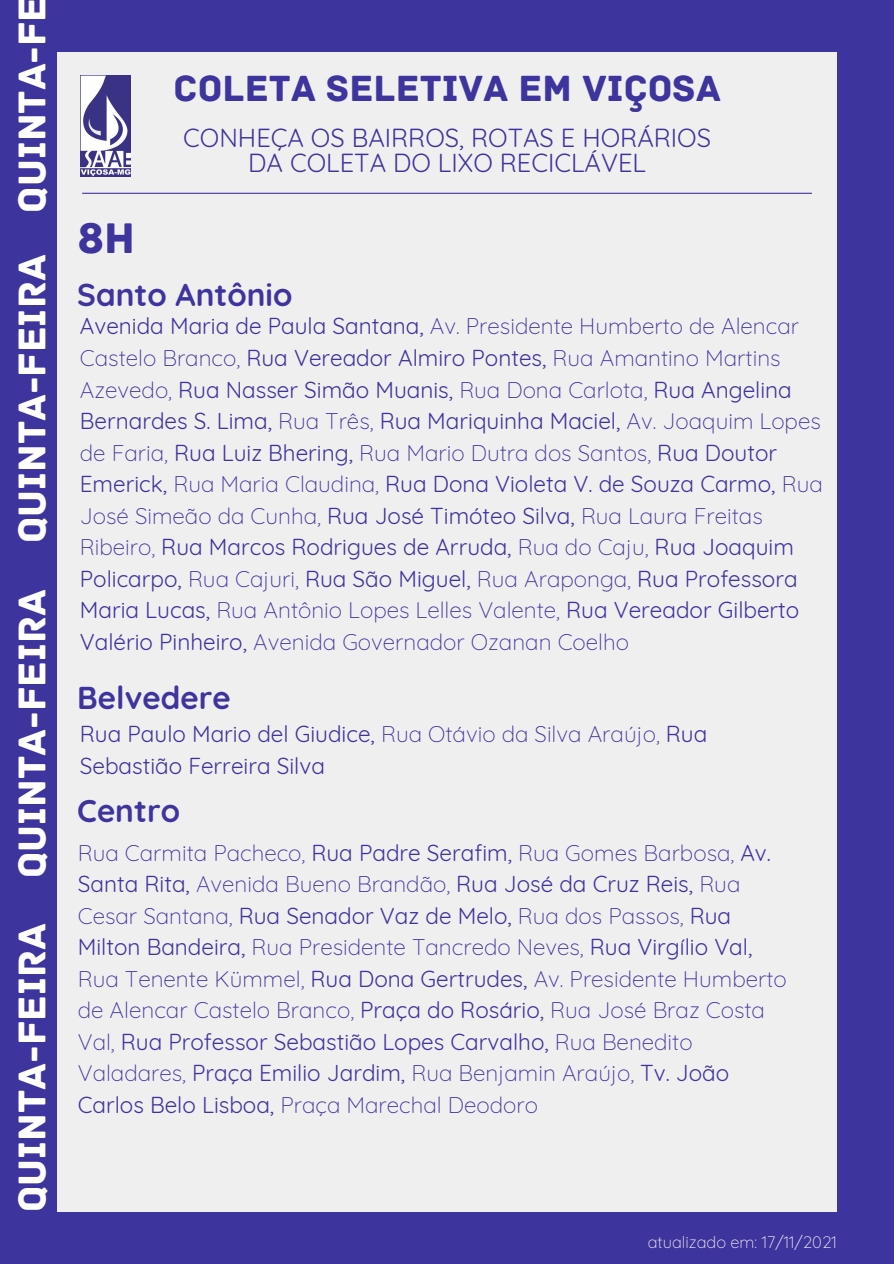
<style>
.page{position:relative;width:894px;height:1264px;background:#fff}
.page>*{position:absolute;margin:0;border:0;box-sizing:border-box;transform-origin:0 0}
.t1{font:45px "Archive";color:#3e349d}
.t2{font:40.65px "Archive";color:#fff}
.t3{font:38.25px "Archive";color:#3e349d}
.t4{font:700 31.5px "Quicksand";color:#3e349d}
.t5{font:25.5px/24.8px "Quicksand";color:#3e349d;text-align:center}
.t6{font:22.5px/31.5px "Quicksand";color:#3e349d}
.t7{font:300 22.5px/31.5px "Quicksand";color:#3e349d}
.t8{font:300 16.5px "Quicksand";color:#efefef}
.s1{font-weight:300}
.s2{font-weight:400}
</style>
<div class="page">
<div style="left:0;top:0;width:893px;height:1263px;background:#3e349d"></div>
<div style="left:57px;top:53px;width:780px;height:1158px;background:#efefef"></div>
<img style="left:81px;top:76px;width:49px;height:100px">
<hr style="left:82px;top:193px;width:729px;height:1px;background:#3e349d">
<p class="t2" style="left:8px;top:212px;width:218px;rotate:-90deg">quinta-fe</p>
<p class="t2" style="left:8px;top:543px;width:290px;rotate:-90deg">quinta-feira</p>
<p class="t2" style="left:8px;top:877px;width:290px;rotate:-90deg">quinta-feira</p>
<p class="t2" style="left:8px;top:1211px;width:290px;rotate:-90deg">quinta-feira</p>
<p class="t3" style="left:173px;top:66px;width:549px">COLETA SELETIVA EM VIÇOSA</p>
<p class="t5" style="left:183px;top:125px;width:529px">CONHEÇA OS BAIRROS, ROTAS E HORÁRIOS<br>DA COLETA DO LIXO RECICLÁVEL</p>
<p class="t1" style="left:78px;top:212px;width:59px">8h</p>
<p class="t4" style="left:77px;top:274px;width:216px">Santo Antônio</p>
<p class="t6" style="left:80px;top:310px;width:744px">Avenida Maria de Paula Santana, <span class="s1">Av. Presidente Humberto de Alencar Castelo Branco,</span> Rua Vereador Almiro Pontes, <span class="s1">Rua Amantino Martins Azevedo,</span> Rua Nasser Simão Muanis, <span class="s1">Rua Dona Carlota,</span> Rua Angelina Bernardes S. Lima, <span class="s1">Rua Três,</span> Rua Mariquinha Maciel, <span class="s1">Av. Joaquim Lopes de Faria,</span> Rua Luiz Bhering, <span class="s1">Rua Mario Dutra dos Santos,</span> Rua Doutor Emerick, <span class="s1">Rua Maria Claudina,</span> Rua Dona Violeta V. de Souza Carmo, <span class="s1">Rua José Simeão da Cunha,</span> Rua José Timóteo Silva, <span class="s1">Rua Laura Freitas Ribeiro,</span> Rua Marcos Rodrigues de Arruda, <span class="s1">Rua do Caju,</span> Rua Joaquim Policarpo, <span class="s1">Rua Cajuri,</span> Rua São Miguel, <span class="s1">Rua Araponga,</span> Rua Professora Maria Lucas, <span class="s1">Rua Antônio Lopes Lelles Valente,</span> Rua Vereador Gilberto Valério Pinheiro, <span class="s1">Avenida Governador Ozanan Coelho</span></p>
<p class="t4" style="left:77px;top:677px;width:155px">Belvedere</p>
<p class="t6" style="left:80px;top:718px;width:628px">Rua Paulo Mario del Giudice, <span class="s1">Rua Otávio da Silva Araújo,</span> Rua<br>Sebastião Ferreira Silva</p>
<p class="t4" style="left:77px;top:790px;width:104px">Centro</p>
<p class="t7" style="left:78px;top:836px;width:710px">Rua Carmita Pacheco, <span class="s2">Rua Padre Serafim,</span> Rua Gomes Barbosa, <span class="s2">Av.<br>Santa Rita,</span> Avenida Bueno Brandão, <span class="s2">Rua José da Cruz Reis,</span> Rua Cesar Santana, <span class="s2">Rua Senador Vaz de Melo,</span> Rua dos Passos, <span class="s2">Rua Milton Bandeira,</span> Rua Presidente Tancredo Neves, <span class="s2">Rua Virgílio Val, </span>Rua Tenente Kümmel, <span class="s2">Rua Dona Gertrudes,</span> Av. Presidente Humberto de Alencar Castelo Branco, <span class="s2">Praça do Rosário,</span> Rua José Braz Costa Val, <span class="s2">Rua Professor Sebastião Lopes Carvalho,</span> Rua Benedito Valadares, <span class="s2">Praça Emilio Jardim,</span> Rua Benjamin Araújo, <span class="s2">Tv. João Carlos Belo Lisboa,</span> Praça Marechal Deodoro</p>
<p class="t8" style="left:647px;top:1231px;width:190px">atualizado em: 17/11/2021</p>
</div>
